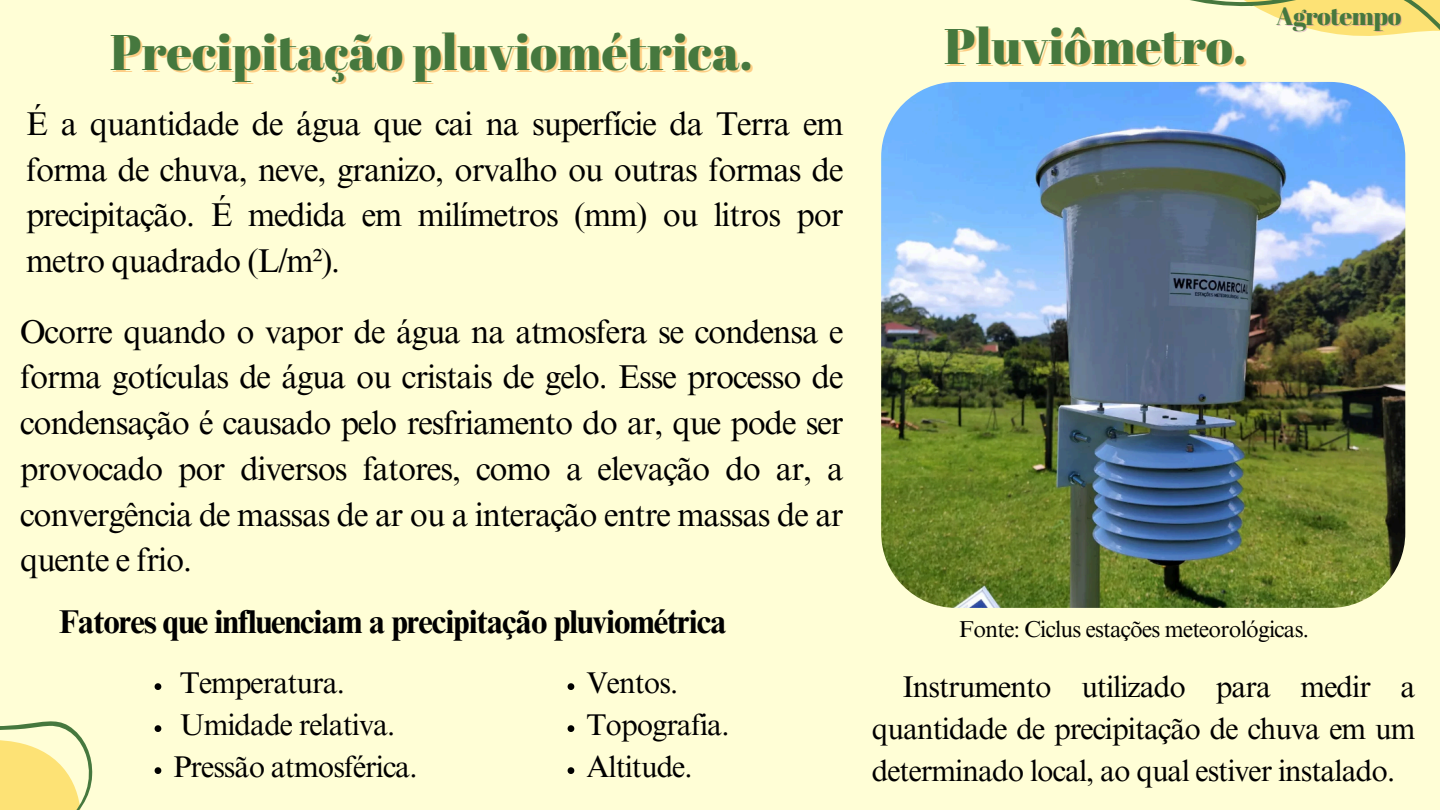
<style>
.page{position:relative;width:1440px;height:810px;background:#fffed6}
.page>*{position:absolute;margin:0;border:0;box-sizing:border-box;transform-origin:0 0}
.t1{font:50px "Abril Fatface";color:#46783e}
.t2{font:33px/45.8px "Times NRMT Pro";letter-spacing:-.03em;color:#000;text-align:justify}
.t3{font:700 33px "Times NRMT Pro";letter-spacing:-.03em;color:#000}
.t4{font:30px/42px "Times NRMT Pro";letter-spacing:-.03em;color:#000;text-align:justify}
.t5{font:25px "Abril Fatface";letter-spacing:-.02em;color:#46783e}
.t6{font:23px "Times NRMT Pro";letter-spacing:-.03em;color:#000}
</style>
<div class="page">
<svg style="left:0;top:721px;width:93px;height:89px"></svg>
<svg style="left:1190px;top:0;width:250px;height:319px"></svg>
<img style="left:881px;top:82px;width:524px;height:526px;border-radius:75px">
<svg style="left:155px;top:683px;width:6px;height:7px"></svg>
<svg style="left:155px;top:725px;width:6px;height:7px"></svg>
<svg style="left:155px;top:767px;width:6px;height:7px"></svg>
<svg style="left:568px;top:683px;width:6px;height:7px"></svg>
<svg style="left:568px;top:725px;width:6px;height:7px"></svg>
<svg style="left:568px;top:767px;width:6px;height:7px"></svg>
<h1 class="t1" style="left:110px;top:17px;width:644px">Precipitação pluviométrica.</h1>
<h3 class="t2" style="left:26px;top:105px;width:819px">É a quantidade de água que cai na superfície da Terra em forma de chuva, neve, granizo, orvalho ou outras formas de precipitação. É medida em milímetros (mm) ou litros por metro quadrado (L/m²).</h3>
<h2 class="t2" style="left:20px;top:313px;width:825px">Ocorre quando o vapor de água na atmosfera se condensa e forma gotículas de água ou cristais de gelo. Esse processo de condensação é causado pelo resfriamento do ar, que pode ser provocado por diversos fatores, como a elevação do ar, a convergência de massas de ar ou a interação entre massas de ar quente e frio.</h2>
<p class="t3" style="left:59px;top:609px;width:669px">Fatores que influenciam a precipitação pluviométrica</p>
<p class="t4" style="left:180px;top:665px;width:167px">Temperatura.</p>
<h1 class="t4" style="left:180px;top:707px;width:217px">Umidade relativa.</h1>
<p class="t4" style="left:173px;top:749px;width:246px">Pressão atmosférica.</p>
<p class="t4" style="left:586px;top:665px;width:93px">Ventos.</p>
<p class="t4" style="left:586px;top:707px;width:145px">Topografia.</p>
<p class="t4" style="left:586px;top:749px;width:108px">Altitude.</p>
<p class="t1" style="left:944px;top:11px;width:304px">Pluviômetro.</p>
<p class="t5" style="left:1276px;top:-2px;width:127px">Agrotempo</p>
<p class="t6" style="left:959px;top:621px;width:352px">Fonte: Ciclus estações meteorológicas.</p>
<p class="t4" style="left:872px;top:669px;width:545px;text-indent:31px">Instrumento utilizado para medir a quantidade de precipitação de chuva em um determinado local, ao qual estiver instalado.</p>
</div>
